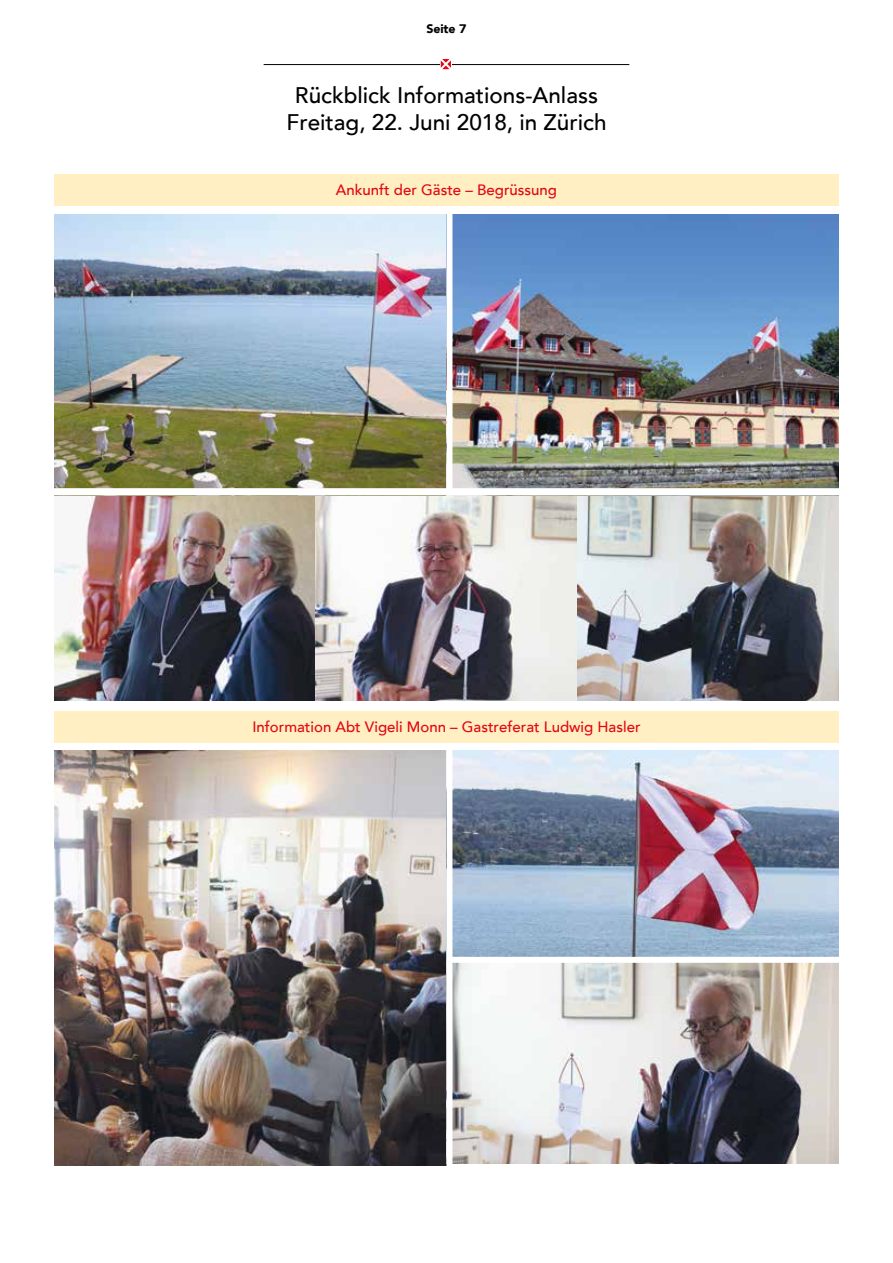
<style>
.page{position:relative;width:893px;height:1263px;background:#fff}
.page>*{position:absolute;margin:0;border:0;box-sizing:border-box;transform-origin:0 0}
.t1{font:22.5px/27px "KSD Avenir Medium";color:#000;text-align:center}
.t2{font:15px "KSD Avenir Medium";color:#e30613}
.t3{font:12.3px "KSD Avenir Black";letter-spacing:-.01em;color:#000}
</style>
<div class="page">
<img style="left:54px;top:215px;width:785px;height:485px">
<hr style="left:264px;top:64px;width:365px;height:1px;background:#000">
<svg style="left:440px;top:60px;width:10px;height:10px"></svg>
<svg style="left:441px;top:59px;width:10px;height:10px"></svg>
<div style="left:54px;top:711px;width:785px;height:31px;background:#ffefc3"></div>
<img style="left:54px;top:750px;width:392px;height:416px">
<div style="left:54px;top:174px;width:785px;height:32px;background:#ffefc3"></div>
<img style="left:452px;top:750px;width:387px;height:413px">
<hr style="left:0;top:492px;width:893px;height:3px;background:#fff">
<div style="left:446px;top:208px;width:6px;height:287px;background:#fff"></div>
<div style="left:0;top:488px;width:893px;height:6px;background:#fff"></div>
<div style="left:448px;top:957px;width:445px;height:6px;background:#fff"></div>
<p class="t3" style="left:427px;top:21px;width:41px">Seite 7</p>
<h1 class="t1" style="left:286px;top:82px;width:322px">Rückblick Informations-Anlass<br>Freitag, 22. Juni 2018, in Zürich</h1>
<p class="t2" style="left:336px;top:181px;width:223px">Ankunft der Gäste – Begrüssung</p>
<p class="t2" style="left:252px;top:718px;width:390px">Information Abt Vigeli Monn – Gastreferat Ludwig Hasler</p>
</div>
